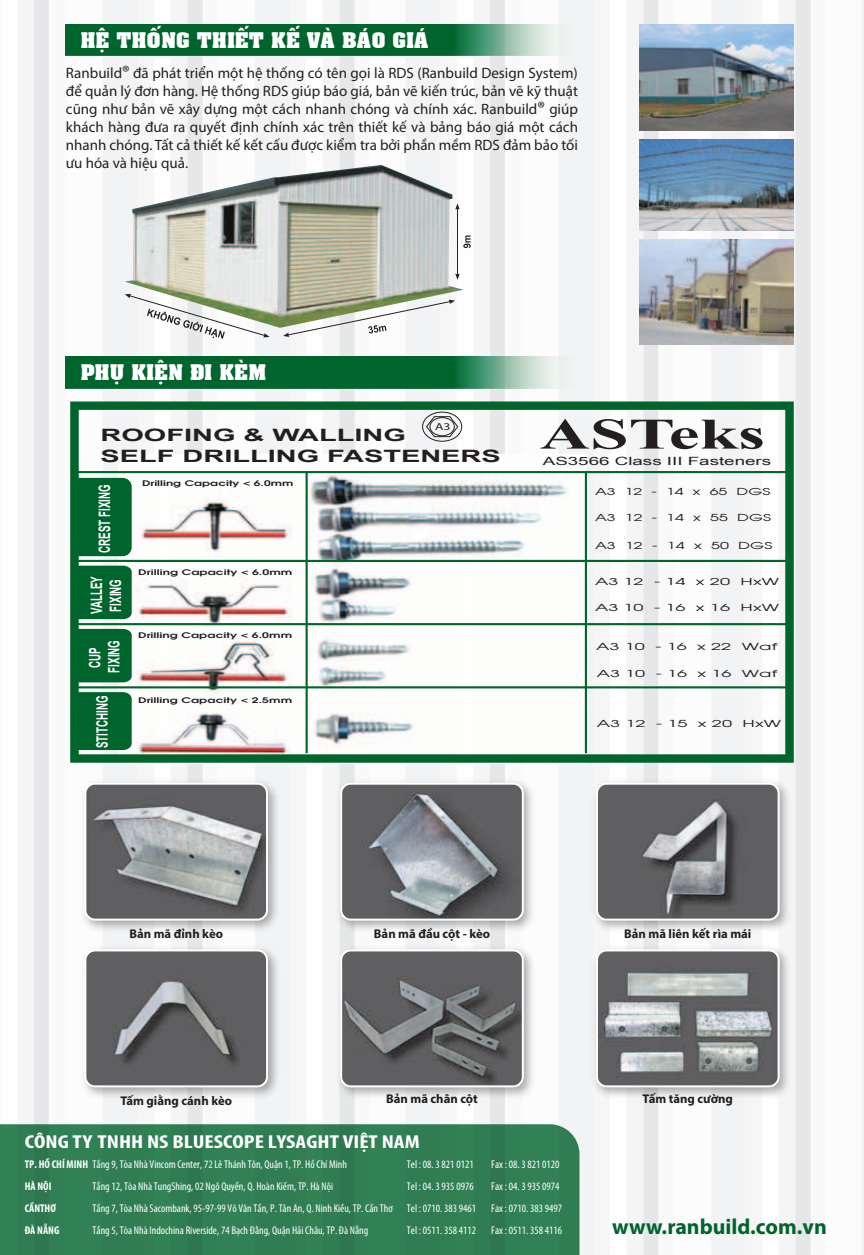
<style>
.page{position:relative;width:864px;height:1255px;background:#fff}
.page>*{position:absolute;margin:0;border:0;box-sizing:border-box;transform-origin:0 0}
.t1{font:700 43.65px "Times New Roman";color:#231f20;scale:1.59 1}
.t2{font:24px "VNI Awchon Bold";color:#fff;scale:1.04 1}
.t3{font:700 21.75px "Myriad Pro";color:#00642d}
.t4{font:700 condensed 18.75px "Myriad Pro";color:#fff;scale:1.26 1}
.t5{font:700 16.95px/20.4px "Arial";color:#231f20;scale:1.7 1}
.t6{font:700 15.75px/18.9px "Arial";color:#fff;scale:.62 1}
.t7{font:15px/18px "Myriad Pro";color:#231f20;text-align:justify}
.t8{font:700 12.6px "Myriad Pro";color:#231f20}
.t9{font:11.4px "Arial";color:#231f20;scale:1.65 1}
.t10{font:condensed 11.25px "Myriad Pro";color:#fff}
.t11{font:700 condensed 11.25px "Myriad Pro";color:#fff}
.t12{font:10.2px "Myriad Pro";color:#231f20;scale:1.34 1}
.t13{font:9.45px "VNI Avo";color:#231f20;scale:1.91 1}
.t14{font:9.45px "VNI Avo";color:#231f20;scale:1.68 1}
.t15{font:9.45px "VNI Avo";color:#231f20;scale:1.7 1}
.t16{font:9.45px "VNI Avo";color:#231f20;scale:1.9 1}
.t17{font:7.5px "VNI Avo Bold";color:#231f20;scale:1.61 1}
.t18{font:7.5px "VNI Avo Bold";color:#231f20;scale:1.58 1}
.s1{font-size:18px}
.s2{font-weight:700}
</style>
<div class="page">
<img style="left:33px;top:0;width:830px;height:1254px">
<img style="left:639px;top:239px;width:154px;height:105px">
<img style="left:639px;top:139px;width:154px;height:92px">
<img style="left:639px;top:24px;width:154px;height:106px">
<div style="left:0;top:1124px;width:579px;height:130px;background:#317e53"></div>
<img style="left:327px;top:773px;width:216px;height:166px">
<img style="left:341px;top:783px;width:181px;height:136px">
<div style="left:340px;top:782px;width:183px;height:138px;border:2px solid #fff;border-radius:10px"></div>
<img style="left:74px;top:773px;width:214px;height:166px">
<img style="left:85px;top:783px;width:182px;height:136px">
<div style="left:84px;top:782px;width:184px;height:138px;border:2px solid #fff;border-radius:10px"></div>
<img style="left:582px;top:773px;width:219px;height:166px">
<img style="left:596px;top:783px;width:182px;height:136px">
<div style="left:595px;top:782px;width:184px;height:138px;border:2px solid #fff;border-radius:10px"></div>
<img style="left:329px;top:941px;width:213px;height:168px">
<img style="left:341px;top:950px;width:181px;height:136px">
<div style="left:340px;top:949px;width:183px;height:138px;border:2px solid #fff;border-radius:10px"></div>
<img style="left:69px;top:938px;width:215px;height:168px">
<img style="left:85px;top:950px;width:182px;height:136px">
<div style="left:84px;top:949px;width:184px;height:138px;border:2px solid #fff;border-radius:10px"></div>
<img style="left:582px;top:941px;width:213px;height:168px">
<img style="left:596px;top:950px;width:182px;height:136px">
<div style="left:595px;top:949px;width:184px;height:138px;border:2px solid #fff;border-radius:10px"></div>
<img style="left:66px;top:24px;width:511px;height:32px">
<img style="left:66px;top:356px;width:511px;height:32px">
<img style="left:125px;top:165px;width:338px;height:163px">
<svg style="left:463px;top:235px;width:7px;height:13px"></svg>
<svg style="left:455px;top:203px;width:4px;height:6px"></svg>
<svg style="left:455px;top:273px;width:4px;height:7px"></svg>
<svg style="left:125px;top:294px;width:144px;height:45px"></svg>
<svg style="left:283px;top:299px;width:172px;height:38px"></svg>
<hr style="left:457px;top:208px;width:1px;height:67px;background:#231f20">
<svg style="left:70px;top:401px;width:723px;height:361px"></svg>
<div style="left:422px;top:411px;width:40px;height:30px;border:1px solid #231f20;border-radius:50%"></div>
<svg style="left:425px;top:416px;width:33px;height:22px"></svg>
<h2 class="t2" style="left:81px;top:22px;width:336px">HEÄ THOÁNG THIEÁT KEÁ VAØ BAÙO GIAÙ</h2>
<p class="t7" style="left:66px;top:63px;width:513px">Ranbuild<span class="s1">®</span> đã phát triển một hệ thống có tên gọi là RDS (Ranbuild Design System) để quản lý đơn hàng. Hệ thống RDS giúp báo giá, bản vẽ kiến trúc, bản vẽ kỹ thuật cũng như bản vẽ xây dựng một cách nhanh chóng và chính xác. Ranbuild<span class="s1">®</span> giúp khách hàng đưa ra quyết định chính xác trên thiết kế và bảng báo giá một cách nhanh chóng. Tất cả thiết kế kết cấu được kiểm tra bởi phần mềm RDS đảm bảo tối ưu hóa và hiệu quả.</p>
<h2 class="t2" style="left:81px;top:354px;width:180px">PHUÏ KIEÄN ÑI KEØM</h2>
<p class="t12" style="left:435px;top:420px;width:13px">A3</p>
<h3 class="t5" style="left:101px;top:425px;width:237px">ROOFING &amp; WALLING<br>SELF DRILLING FASTENERS</h3>
<h3 class="t6" style="left:96px;top:552px;width:112px;rotate:-90deg">CREST FIXING</h3>
<h3 class="t6" style="left:88px;top:614px;width:62px;rotate:-90deg">VALLEY<br>FIXING</h3>
<h3 class="t6" style="left:86px;top:672px;width:54px;rotate:-90deg">CUP<br>FIXING</h3>
<h3 class="t6" style="left:93px;top:748px;width:86px;rotate:-90deg">STITCHING</h3>
<p class="t18" style="left:142px;top:476px;width:97px">Drilling Capacity &lt; 6.0mm</p>
<p class="t17" style="left:138px;top:565px;width:97px">Drilling Capacity &lt; 6.0mm</p>
<p class="t17" style="left:138px;top:628px;width:97px">Drilling Capacity &lt; 6.0mm</p>
<p class="t17" style="left:138px;top:693px;width:97px">Drilling Capacity &lt; 2.5mm</p>
<h1 class="t1" style="left:539px;top:404px;width:143px">ASTeks</h1>
<p class="t9" style="left:542px;top:454px;width:140px">AS3566 Class III Fasteners</p>
<p class="t14" style="left:594px;top:483px;width:106px">A3 12 - 14 x 65 DGS</p>
<p class="t14" style="left:594px;top:510px;width:106px">A3 12 - 14 x 55 DGS</p>
<p class="t15" style="left:594px;top:537px;width:106px">A3 12 - 14 x 50 DGS</p>
<p class="t13" style="left:594px;top:573px;width:98px">A3 12 - 14 x 20 HxW</p>
<p class="t13" style="left:594px;top:599px;width:98px">A3 10 - 16 x 16 HxW</p>
<p class="t13" style="left:596px;top:639px;width:96px">A3 10 - 16 x 22 Waf</p>
<p class="t16" style="left:596px;top:665px;width:97px">A3 10 - 16 x 16 Waf</p>
<p class="t13" style="left:596px;top:716px;width:98px">A3 12 - 15 x 20 HxW</p>
<p class="t8" style="left:129px;top:925px;width:95px">Bản mã đỉnh kèo</p>
<p class="t8" style="left:374px;top:925px;width:117px">Bản mã đầu cột - kèo</p>
<p class="t8" style="left:624px;top:925px;width:129px">Bản mã liên kết rìa mái</p>
<p class="t8" style="left:120px;top:1092px;width:113px">Tấm giằng cánh kèo</p>
<p class="t8" style="left:386px;top:1090px;width:93px">Bản mã chân cột</p>
<p class="t8" style="left:642px;top:1090px;width:92px">Tấm tăng cường</p>
<h3 class="t4" style="left:25px;top:1129px;width:315px">CÔNG TY TNHH NS BLUESCOPE LYSAGHT VIỆT NAM</h3>
<p class="t10" style="left:93px;top:1179px;width:242px">Tầng 12, Tòa Nhà TungShing, 02 Ngô Quyền, Q. Hoàn Kiếm, TP. Hà Nội</p>
<p class="t10" style="left:93px;top:1223px;width:277px">Tầng 5, Tòa Nhà Indochina Riverside, 74 Bạch Đằng, Quận Hải Châu, TP. Đà Nẵng</p>
<p class="t10" style="left:25px;top:1157px;width:323px"><span class="s2">TP. HỒ CHÍ MINH</span> Tầng 9, Tòa Nhà Vincom Center, 72 Lê Thánh Tôn, Quận 1, TP. Hồ Chí Minh</p>
<p class="t10" style="left:407px;top:1157px;width:68px">Tel : 08. 3 821 0121</p>
<p class="t10" style="left:491px;top:1157px;width:70px">Fax : 08. 3 821 0120</p>
<p class="t11" style="left:25px;top:1179px;width:28px">HÀ NỘI</p>
<p class="t10" style="left:407px;top:1179px;width:68px">Tel : 04. 3 935 0976</p>
<p class="t10" style="left:491px;top:1179px;width:70px">Fax : 04. 3 935 0974</p>
<p class="t11" style="left:25px;top:1201px;width:33px">CẦNTHƠ</p>
<p class="t10" style="left:93px;top:1201px;width:301px">Tầng 7, Tòa Nhà Sacombank, 95-97-99 Võ Văn Tần, P. Tân An, Q. Ninh Kiều, TP. Cần Thơ</p>
<p class="t10" style="left:407px;top:1201px;width:71px">Tel : 0710. 383 9461</p>
<p class="t10" style="left:491px;top:1201px;width:72px">Fax : 0710. 383 9497</p>
<p class="t11" style="left:25px;top:1223px;width:36px">ĐÀ NẴNG</p>
<p class="t10" style="left:407px;top:1223px;width:71px">Tel : 0511. 358 4112</p>
<p class="t10" style="left:491px;top:1223px;width:72px">Fax : 0511. 358 4116</p>
<h3 class="t3" style="left:612px;top:1212px;width:216px">www.ranbuild.com.vn</h3>
</div>
